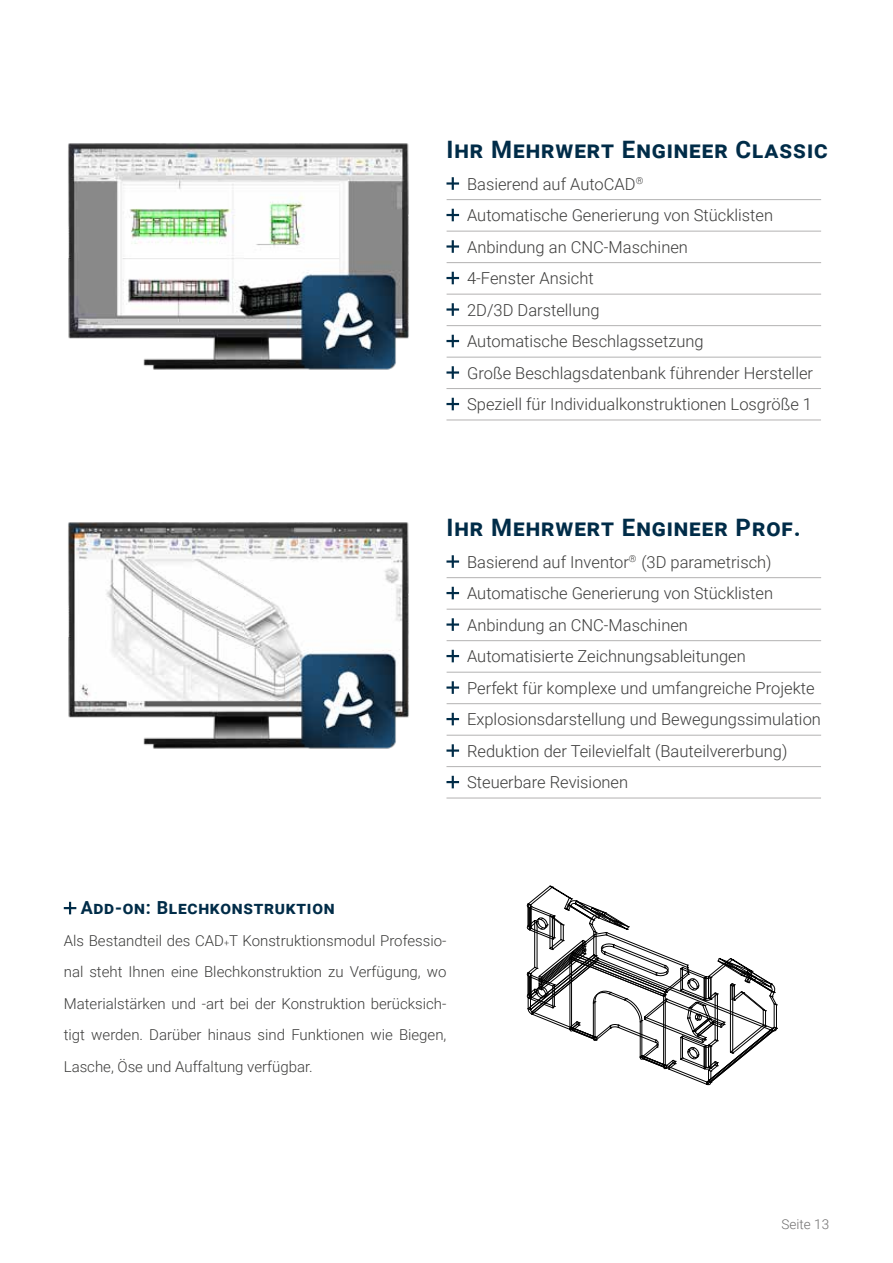
<style>
.page{position:relative;width:893px;height:1263px;background:#fff}
.page>*{position:absolute;margin:0;border:0;box-sizing:border-box;transform-origin:0 0}
.t1{font:700 24px "Roboto";letter-spacing:.04em;color:#002c48}
.t2{font:700 18px "Roboto";letter-spacing:.04em;color:#002c48}
.t3{font:300 16.5px/31.5px "Roboto";color:#3c3c3b}
.t4{font:300 15px/31.5px "Roboto";color:#3c3c3b;text-align:justify}
.t5{font:300 13.5px "Roboto";color:#706f6f}
.s1{font-size:9px}
</style>
<div class="page">
<img style="left:68px;top:143px;width:341px;height:227px">
<svg style="left:527px;top:886px;width:250px;height:199px"></svg>
<svg style="left:64px;top:902px;width:12px;height:12px"></svg>
<svg style="left:446px;top:177px;width:13px;height:13px"></svg>
<svg style="left:446px;top:209px;width:13px;height:12px"></svg>
<svg style="left:446px;top:240px;width:13px;height:13px"></svg>
<svg style="left:446px;top:272px;width:13px;height:12px"></svg>
<svg style="left:446px;top:303px;width:13px;height:13px"></svg>
<svg style="left:446px;top:335px;width:13px;height:12px"></svg>
<svg style="left:446px;top:366px;width:13px;height:13px"></svg>
<svg style="left:446px;top:398px;width:13px;height:12px"></svg>
<hr style="left:447px;top:199px;width:374px;height:1px;background:#b3b2b2">
<hr style="left:447px;top:231px;width:374px;height:1px;background:#b3b2b2">
<hr style="left:447px;top:262px;width:374px;height:1px;background:#b3b2b2">
<hr style="left:447px;top:294px;width:374px;height:1px;background:#b3b2b2">
<hr style="left:447px;top:325px;width:374px;height:1px;background:#b3b2b2">
<hr style="left:447px;top:357px;width:374px;height:1px;background:#b3b2b2">
<hr style="left:446px;top:388px;width:375px;height:1px;background:#b3b2b2">
<hr style="left:446px;top:420px;width:375px;height:1px;background:#b3b2b2">
<svg style="left:446px;top:555px;width:13px;height:13px"></svg>
<svg style="left:446px;top:587px;width:13px;height:12px"></svg>
<svg style="left:446px;top:618px;width:13px;height:13px"></svg>
<svg style="left:446px;top:650px;width:13px;height:12px"></svg>
<svg style="left:446px;top:681px;width:13px;height:13px"></svg>
<svg style="left:446px;top:713px;width:13px;height:12px"></svg>
<svg style="left:446px;top:744px;width:13px;height:13px"></svg>
<svg style="left:446px;top:776px;width:13px;height:12px"></svg>
<hr style="left:447px;top:577px;width:374px;height:1px;background:#b3b2b2">
<hr style="left:447px;top:609px;width:374px;height:1px;background:#b3b2b2">
<hr style="left:447px;top:640px;width:374px;height:1px;background:#b3b2b2">
<hr style="left:447px;top:672px;width:374px;height:1px;background:#b3b2b2">
<hr style="left:447px;top:703px;width:374px;height:1px;background:#b3b2b2">
<hr style="left:447px;top:735px;width:374px;height:1px;background:#b3b2b2">
<hr style="left:446px;top:766px;width:375px;height:1px;background:#b3b2b2">
<hr style="left:446px;top:798px;width:375px;height:1px;background:#b3b2b2">
<img style="left:68px;top:522px;width:341px;height:227px">
<h1 class="t1" style="left:446px;top:133px;width:383px">Ihr Mehrwert Engineer Classic</h1>
<p class="t3" style="left:467px;top:168px;width:347px">Basierend auf AutoCAD<sup>®<br></sup>Automatische Generierung von Stücklisten Anbindung an CNC-Maschinen<br>4-Fenster Ansicht<br>2D/3D Darstellung<br>Automatische Beschlagssetzung<br>Große Beschlagsdatenbank führender Hersteller Speziell für Individualkonstruktionen Losgröße 1</p>
<h1 class="t1" style="left:446px;top:511px;width:356px">Ihr Mehrwert Engineer Prof.</h1>
<p class="t3" style="left:467px;top:546px;width:355px">Basierend auf Inventor<sup>®</sup> (3D parametrisch)<br>Automatische Generierung von Stücklisten Anbindung an CNC-Maschinen<br>Automatisierte Zeichnungsableitungen<br>Perfekt für komplexe und umfangreiche Projekte Explosionsdarstellung und Bewegungssimulation Reduktion der Teilevielfalt (Bauteilvererbung)<br>Steuerbare Revisionen</p>
<p class="t2" style="left:81px;top:895px;width:255px">Add-on: Blechkonstruktion</p>
<p class="t4" style="left:64px;top:924px;width:384px">Als Bestandteil des CAD<span class="s1">+</span>T Konstruktionsmodul Professio&shy;nal steht Ihnen eine Blechkonstruktion zu Verfügung, wo Materialstärken und -art bei der Konstruktion berücksich&shy;tigt werden. Darüber hinaus sind Funktionen wie Biegen, Lasche, Öse und Auffaltung verfügbar.</p>
<p class="t5" style="left:782px;top:1215px;width:49px">Seite 13</p>
</div>
